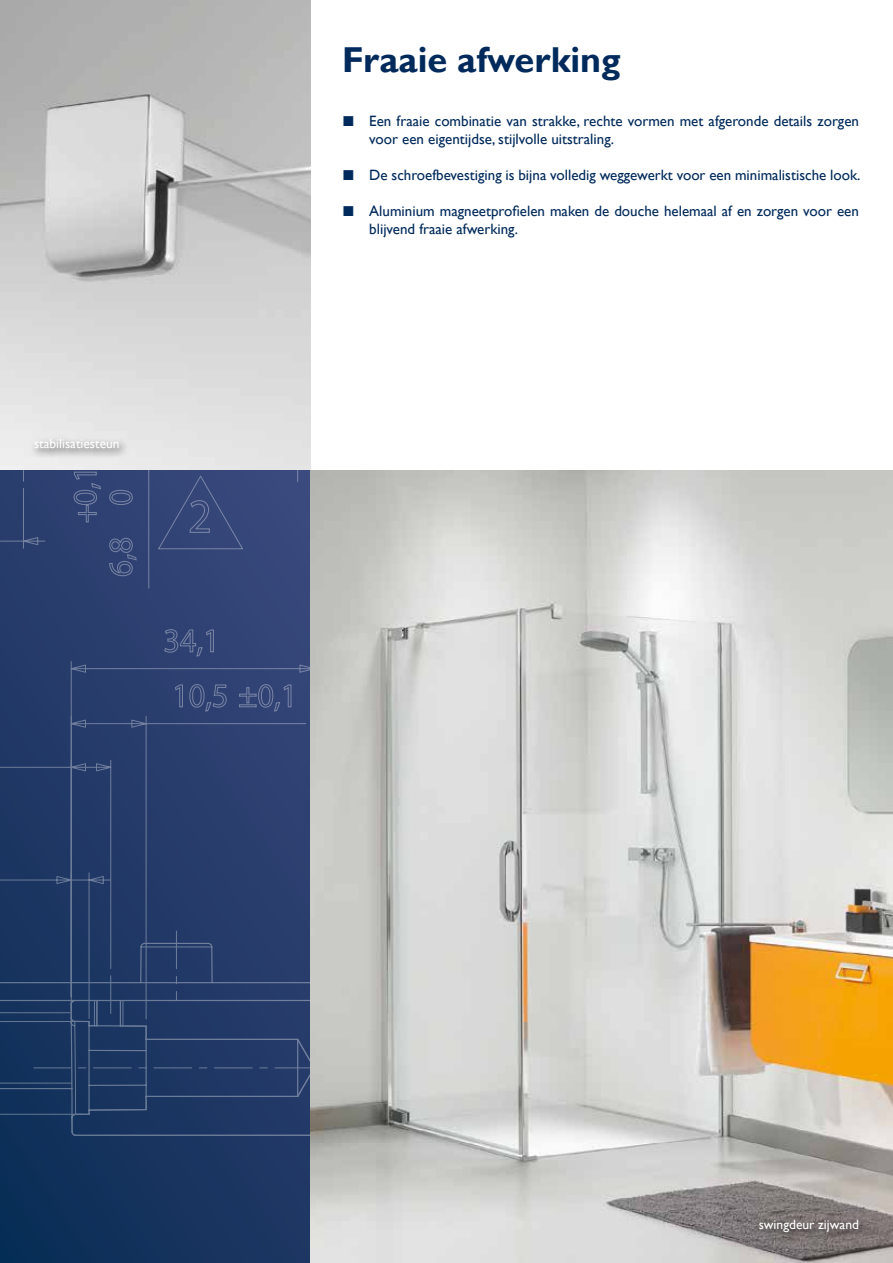
<style>
.page{position:relative;width:893px;height:1263px;background:#fff}
.page>*{position:absolute;margin:0;border:0;box-sizing:border-box;transform-origin:0 0}
.t1{font:700 36px "Gill Sans";color:#002a5b}
.t2{font:15px/18px "Gill Sans";color:#002a5b}
.t3{font:13.5px "Gill Sans";color:#fff}
.s1{font-family:"Franklin Gothic";font-size:21px}
</style>
<div class="page">
<img style="left:0;top:0;width:310px;height:471px">
<div style="left:30px;top:434px;width:100px;height:25px;background:#000;opacity:.75"></div>
<div style="left:0;top:471px;width:310px;height:792px;background:linear-gradient(to right,#092e56,#213865)"></div>
<svg style="left:0;top:471px;width:310px;height:665px;background:#283e6c"></svg>
<hr style="left:0;top:480px;width:1px;height:126px;background:#fff">
<hr style="left:11px;top:471px;width:126px;height:1px;background:#fff">
<hr style="left:892px;top:0;width:1px;height:793px;background:#eceded">
<img style="left:310px;top:471px;width:583px;height:792px">
<div style="left:755px;top:1216px;width:114px;height:27px;background:#000;opacity:.75"></div>
<p class="t3" style="left:34px;top:436px;width:87px">stabilisatiesteun</p>
<h1 class="t1" style="left:342px;top:38px;width:280px">Fraaie afwerking</h1>
<p class="t2" style="left:369px;top:112px;width:491px;text-indent:-27px"><span class="s1">■</span> Een fraaie combinatie van strakke, rechte vormen met afgeronde details zorgen voor een eigentijdse, stijlvolle uitstraling.</p>
<p class="t2" style="left:342px;top:166px;width:520px"><span class="s1">■</span> De schroefbevestiging is bijna volledig weggewerkt voor een minimalistische look.</p>
<p class="t2" style="left:369px;top:202px;width:491px;text-indent:-27px"><span class="s1">■</span> Aluminium magneetprofielen maken de douche helemaal af en zorgen voor een blijvend fraaie afwerking.</p>
<p class="t3" style="left:759px;top:1216px;width:102px">swingdeur zijwand</p>
</div>
